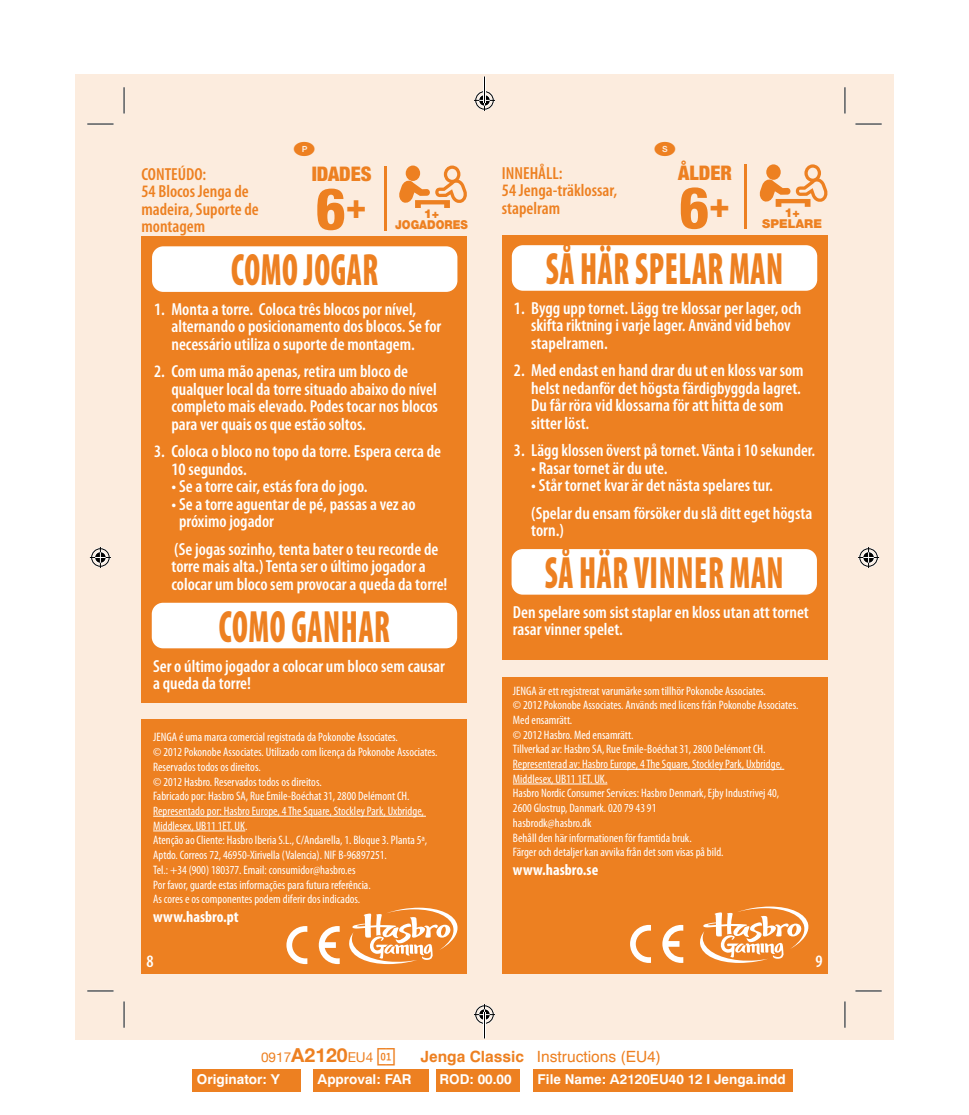
<style>
.page{position:relative;width:969px;height:1115px;background:#fff}
.page>*{position:absolute;margin:0;border:0;box-sizing:border-box;transform-origin:0 0}
.t1{font:800 condensed 57.75px "Helvetica Neue";color:#ed8021}
.t2{font:900 condensed 45.5px "Myriad Pro";letter-spacing:.02em;color:#ed8021;scale:.7 1}
.t3{font:800 condensed 35px "Helvetica Neue";color:#ed8021}
.t4{font:900 condensed 20.12px "Helvetica Neue";color:#ed8021}
.t5{font:600 condensed 17.5px/17.5px "Myriad Pro";color:#fff}
.t6{font:600 condensed 17.5px/17.5px "Myriad Pro";color:#ed8021}
.t7{font:700 condensed 15.75px "Myriad Pro";color:#fff}
.t8{font:15.58px "Newhouse DT";color:#ed8021}
.t9{font:700 13.65px "Newhouse DT";color:#fff}
.t10{font:13.65px "Helvetica Neue";color:#ed8021}
.t11{font:condensed 12.25px/14.7px "Myriad Pro";color:#fff}
.t12{font:900 12.25px "Helvetica Neue";color:#ed8021}
.t13{font:900 12.25px "Helvetica Neue";color:#ed8021;scale:.9 1}
.s1{font-weight:700;font-size:19.43px}
.s2{font-family:"Info Office Numbers Two";font-size:17.5px}
.s3{font-weight:700}
</style>
<div class="page">
<div style="left:75px;top:74px;width:818px;height:966px;background:#fcecde"></div>
<div style="left:502px;top:677px;width:325px;height:297px;background:#ed8021"></div>
<div style="left:502px;top:236px;width:325px;height:424px;background:#ed8021"></div>
<div style="left:141px;top:719px;width:326px;height:255px;background:#ed8021"></div>
<div style="left:141px;top:236px;width:326px;height:466px;background:#ed8021"></div>
<div style="left:192px;top:1069px;width:109px;height:22px;background:#ed8021"></div>
<div style="left:313px;top:1069px;width:115px;height:22px;background:#ed8021"></div>
<div style="left:437px;top:1069px;width:83px;height:22px;background:#ed8021"></div>
<div style="left:533px;top:1069px;width:259px;height:22px;background:#ed8021"></div>
<hr style="left:744px;top:165px;width:3px;height:64px;background:#ed8021">
<svg style="left:759px;top:164px;width:69px;height:43px"></svg>
<svg style="left:700px;top:906px;width:109px;height:57px"></svg>
<svg style="left:630px;top:925px;width:21px;height:38px"></svg>
<svg style="left:662px;top:925px;width:21px;height:38px"></svg>
<div style="left:512px;top:245px;width:305px;height:46px;background:#fff"></div>
<div style="left:511px;top:549px;width:306px;height:46px;background:#fff"></div>
<hr style="left:513px;top:769px;width:271px;height:1px;background:#fff">
<hr style="left:513px;top:784px;width:94px;height:1px;background:#fff">
<div style="left:152px;top:246px;width:305px;height:46px;background:#fff"></div>
<div style="left:152px;top:603px;width:305px;height:45px;background:#fff"></div>
<hr style="left:153px;top:816px;width:273px;height:1px;background:#fff">
<hr style="left:153px;top:831px;width:92px;height:1px;background:#fff">
<hr style="left:384px;top:166px;width:2px;height:64px;background:#ed8021">
<svg style="left:399px;top:165px;width:68px;height:43px"></svg>
<svg style="left:349px;top:908px;width:109px;height:56px"></svg>
<svg style="left:286px;top:926px;width:21px;height:38px"></svg>
<svg style="left:319px;top:926px;width:21px;height:38px"></svg>
<hr style="left:87px;top:123px;width:27px;height:2px;background:#fff">
<hr style="left:855px;top:123px;width:26px;height:2px;background:#fff">
<hr style="left:87px;top:990px;width:27px;height:2px;background:#fff">
<hr style="left:855px;top:990px;width:26px;height:2px;background:#fff">
<hr style="left:123px;top:87px;width:2px;height:27px;background:#fff">
<hr style="left:123px;top:1001px;width:2px;height:27px;background:#fff">
<hr style="left:844px;top:87px;width:2px;height:27px;background:#fff">
<hr style="left:844px;top:1001px;width:2px;height:27px;background:#fff">
<svg style="left:87px;top:124px;width:27px;height:1px"></svg>
<svg style="left:855px;top:124px;width:26px;height:1px"></svg>
<svg style="left:87px;top:991px;width:27px;height:1px"></svg>
<svg style="left:855px;top:991px;width:26px;height:1px"></svg>
<svg style="left:124px;top:87px;width:1px;height:27px"></svg>
<svg style="left:124px;top:1001px;width:1px;height:27px"></svg>
<svg style="left:844px;top:87px;width:1px;height:27px"></svg>
<svg style="left:844px;top:1001px;width:1px;height:27px"></svg>
<svg style="left:90px;top:547px;width:21px;height:21px"></svg>
<svg style="left:858px;top:547px;width:21px;height:21px"></svg>
<svg style="left:474px;top:77px;width:21px;height:34px"></svg>
<svg style="left:474px;top:1004px;width:21px;height:34px"></svg>
<h3 class="t6" style="left:141px;top:166px;width:119px">CONTEÚDO:<br>54 Blocos Jenga de madeira, Suporte de montagem</h3>
<h3 class="t4" style="left:312px;top:162px;width:62px">IDADES</h3>
<h1 class="t1" style="left:316px;top:173px;width:32px">6</h1>
<h3 class="t3" style="left:346px;top:184px;width:22px">+</h3>
<h2 class="t2" style="left:231px;top:245px;width:212px">COMO JOGAR</h2>
<p class="t12" style="left:424px;top:206px;width:17px">1+</p>
<p class="t13" style="left:395px;top:217px;width:82px">JOGADORES</p>
<h3 class="t4" style="left:678px;top:161px;width:55px">ÅLDER</h3>
<h3 class="t6" style="left:502px;top:164px;width:117px">INNEHÅLL:<br>54 Jenga-träklossar, stapelram</h3>
<h2 class="t2" style="left:546px;top:244px;width:341px">SÅ HÄR SPELAR MAN</h2>
<h1 class="t1" style="left:679px;top:172px;width:32px">6</h1>
<h3 class="t3" style="left:709px;top:183px;width:22px">+</h3>
<p class="t12" style="left:784px;top:205px;width:17px">1+</p>
<p class="t12" style="left:762px;top:216px;width:61px">SPELARE</p>
<h3 class="t5" style="left:171px;top:301px;width:271px;text-indent:-17px">1. Monta a torre. Coloca três blocos por nível, alternando o posicionamento dos blocos. Se for necessário utiliza o suporte de montagem.</h3>
<h3 class="t5" style="left:171px;top:363px;width:268px;text-indent:-17px">2. Com uma mão apenas, retira um bloco de qualquer local da torre situado abaixo do nível completo mais elevado. Podes tocar nos blocos para ver quais os que estão soltos.</h3>
<h3 class="t5" style="left:171px;top:443px;width:271px;text-indent:-17px">3. Coloca o bloco no topo da torre. Espera cerca de<br>10 segundos.</h3>
<h3 class="t5" style="left:171px;top:478px;width:197px">• Se a torre cair, estás fora do jogo.</h3>
<h3 class="t5" style="left:179px;top:495px;width:238px;text-indent:-8px">• Se a torre aguentar de pé, passas a vez ao próximo jogador</h3>
<h3 class="t5" style="left:171px;top:540px;width:278px">(Se jogas sozinho, tenta bater o teu recorde de torre mais alta.) Tenta ser o último jogador a colocar um bloco sem provocar a queda da torre!</h3>
<h3 class="t5" style="left:531px;top:299px;width:272px;text-indent:-17px">1. Bygg upp tornet. Lägg tre klossar per lager, och skifta riktning i varje lager. Använd vid behov stapelramen.</h3>
<h3 class="t5" style="left:531px;top:362px;width:274px;text-indent:-17px">2. Med endast en hand drar du ut en kloss var som helst nedanför det högsta färdigbyggda lagret.<br>Du får röra vid klossarna för att hitta de som sitter löst.</h3>
<h3 class="t5" style="left:514px;top:442px;width:303px">3. Lägg klossen överst på tornet. Vänta i 10 sekunder.</h3>
<h3 class="t5" style="left:531px;top:459px;width:138px">• Rasar tornet är du ute.</h3>
<h3 class="t5" style="left:531px;top:472px;width:283px;line-height:27.5px">• Står tornet kvar är det nästa spelares tur. (Spelar du ensam försöker du slå ditt eget högsta</h3>
<h3 class="t5" style="left:531px;top:522px;width:34px">torn.)</h3>
<h2 class="t2" style="left:545px;top:547px;width:343px">SÅ HÄR VINNER MAN</h2>
<h2 class="t2" style="left:219px;top:601px;width:246px">COMO GANHAR</h2>
<h3 class="t5" style="left:513px;top:604px;width:298px">Den spelare som sist staplar en kloss utan att tornet rasar vinner spelet.</h3>
<h3 class="t5" style="left:153px;top:657px;width:293px">Ser o último jogador a colocar um bloco sem causar a queda da torre!</h3>
<p class="t11" style="left:153px;top:730px;width:286px">JENGA é uma marca comercial registrada da Pokonobe Associates.<br>© 2012 Pokonobe Associates. Utilizado com licença da Pokonobe Associates.<br>Reservados todos os direitos.<br>© 2012 Hasbro. Reservados todos os direitos.<br>Fabricado por: Hasbro SA, Rue Emile-Boéchat 31, 2800 Delémont CH.<br>Representado por: Hasbro Europe, 4 The Square, Stockley Park, Uxbridge, Middlesex, UB11 1ET. UK.<br>Atenção ao Cliente: Hasbro Iberia S.L., C/Andarella, 1. Bloque 3. Planta 5ª, Aptdo. Correos 72, 46950-Xirivella (Valencia). NIF B-96897251.<br>Tel.: +34 (900) 180377. Email: consumidor@hasbro.es<br>Por favor, guarde estas informações para futura referência.<br>As cores e os componentes podem diferir dos indicados.</p>
<p class="t7" style="left:153px;top:907px;width:87px">www.hasbro.pt</p>
<p class="t11" style="left:513px;top:683px;width:287px">JENGA är ett registrerat varumärke som tillhör Pokonobe Associates.<br>© 2012 Pokonobe Associates. Används med licens från Pokonobe Associates.<br>Med ensamrätt.<br>© 2012 Hasbro. Med ensamrätt.<br>Tillverkad av: Hasbro SA, Rue Emile-Boéchat 31, 2800 Delémont CH.<br>Representerad av: Hasbro Europe, 4 The Square, Stockley Park, Uxbridge, Middlesex, UB11 1ET. UK.<br>Hasbro Nordic Consumer Services: Hasbro Denmark, Ejby Industrivej 40, 2600 Glostrup, Danmark. 020 79 43 91<br>hasbrodk@hasbro.dk<br>Behåll den här informationen för framtida bruk.<br>Färger och detaljer kan avvika från det som visas på bild.</p>
<p class="t7" style="left:513px;top:860px;width:87px">www.hasbro.se</p>
<h3 class="t5" style="left:146px;top:953px;width:9px">8</h3>
<h3 class="t5" style="left:815px;top:953px;width:9px">9</h3>
<p class="t10" style="left:261px;top:1047px;width:135px">0917<span class="s1">A2120</span>EU4 <span class="s2">Ab</span></p>
<p class="t8" style="left:420px;top:1046px;width:242px"><span class="s3">Jenga Classic</span> Instructions (EU4)</p>
<p class="t9" style="left:197px;top:1070px;width:84px">Originator: Y</p>
<p class="t9" style="left:317px;top:1070px;width:96px">Approval: FAR</p>
<p class="t9" style="left:439px;top:1070px;width:74px">ROD: 00.00</p>
<p class="t9" style="left:537px;top:1070px;width:250px">File Name: A2120EU40 12 I Jenga.indd</p>
</div>
